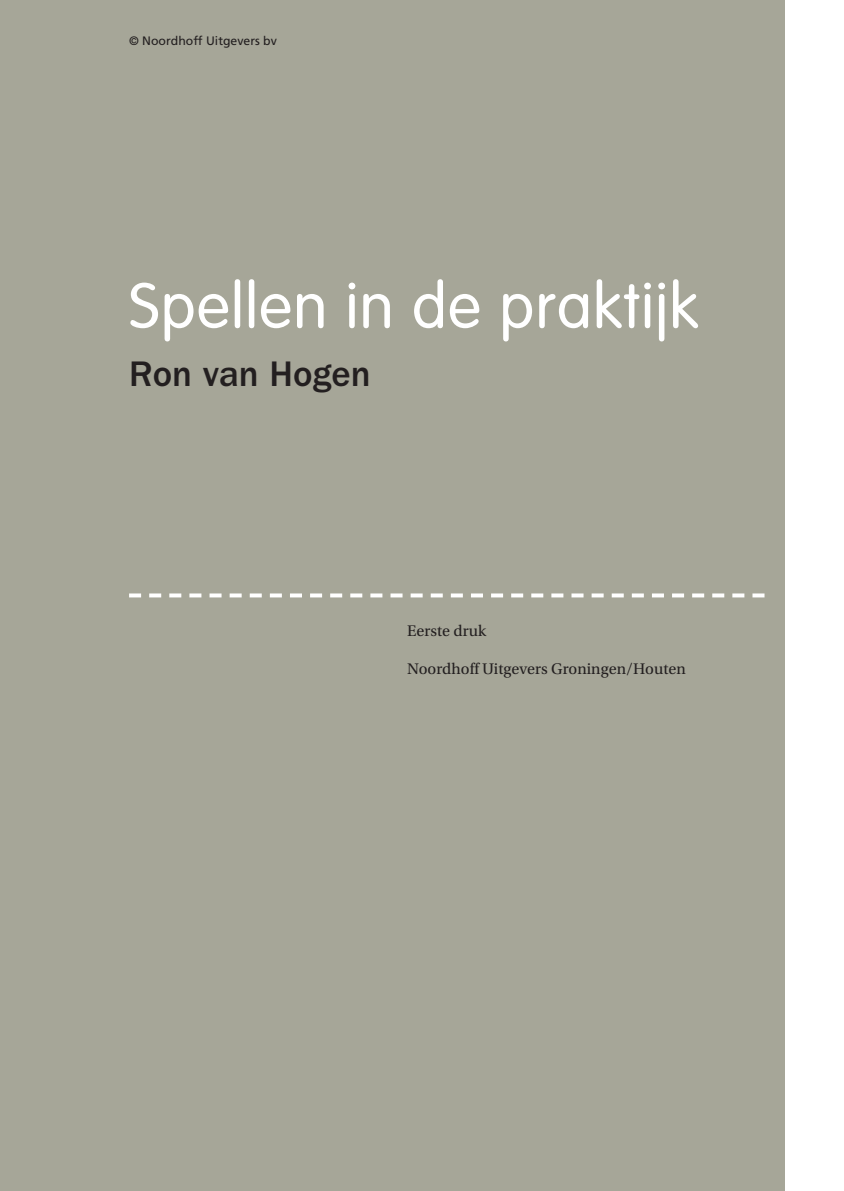
<style>
.page{position:relative;width:844px;height:1191px;background:#fff}
.page>*{position:absolute;margin:0;border:0;box-sizing:border-box;transform-origin:0 0}
.t1{font:300 63px "VAG Rounded Std";letter-spacing:.02em;color:#fff}
.t2{font:500 36.75px "ITC Franklin Gothic Std";color:#231f20}
.t3{font:16.1px "Utopia Std";letter-spacing:.005em;color:#231f20}
.t4{font:12.25px "Frutiger LT Std";color:#231f20}
</style>
<div class="page">
<div style="left:0;top:0;width:784px;height:1191px;background:#a6a698"></div>
<svg style="left:129px;top:593px;width:635px;height:4px"></svg>
<p class="t4" style="left:129px;top:35px;width:149px">© Noordhoff Uitgevers bv</p>
<h1 class="t1" style="left:129px;top:279px;width:571px">Spellen in de praktijk</h1>
<h2 class="t2" style="left:129px;top:359px;width:243px">Ron van Hogen</h2>
<p class="t3" style="left:407px;top:624px;width:81px">Eerste druk</p>
<p class="t3" style="left:407px;top:663px;width:280px">Noordhoff Uitgevers Groningen/Houten</p>
</div>
